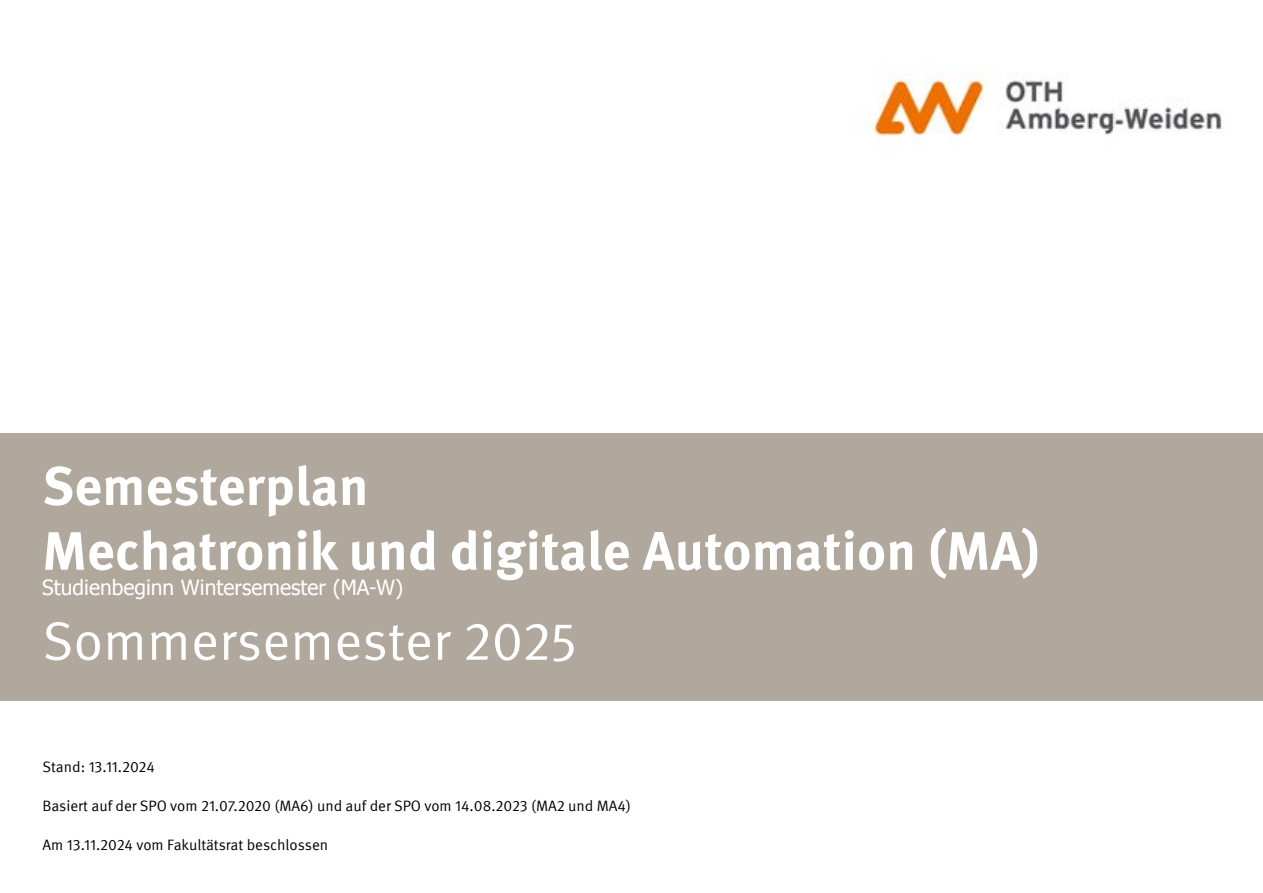
<style>
.page{position:relative;width:1263px;height:893px;background:#fff}
.page>*{position:absolute;margin:0;border:0;box-sizing:border-box;transform-origin:0 0}
.t1{font:700 54px/64.8px "Meta OT";color:#fff}
.t2{font:54px "Meta OT";color:#fff}
.t3{font:21px "Tahoma";color:#fff}
.t4{font:15px "Meta OT";color:#000}
</style>
<div class="page">
<div style="left:0;top:434px;width:1263px;height:267px;background:#b0a79d"></div>
<img style="left:872px;top:63px;width:350px;height:74px">
<h1 class="t1" style="left:42px;top:454px;width:999px">Semesterplan<br>Mechatronik und digitale Automation (MA)</h1>
<h2 class="t3" style="left:42px;top:573px;width:362px">Studienbeginn Wintersemester (MA-W)</h2>
<h1 class="t2" style="left:42px;top:609px;width:536px">Sommersemester 2025</h1>
<p class="t4" style="left:43px;top:758px;width:114px">Stand: 13.11.2024</p>
<p class="t4" style="left:43px;top:797px;width:590px">Basiert auf der SPO vom 21.07.2020 (MA6) und auf der SPO vom 14.08.2023 (MA2 und MA4)</p>
<p class="t4" style="left:43px;top:836px;width:287px">Am 13.11.2024 vom Fakultätsrat beschlossen</p>
</div>
